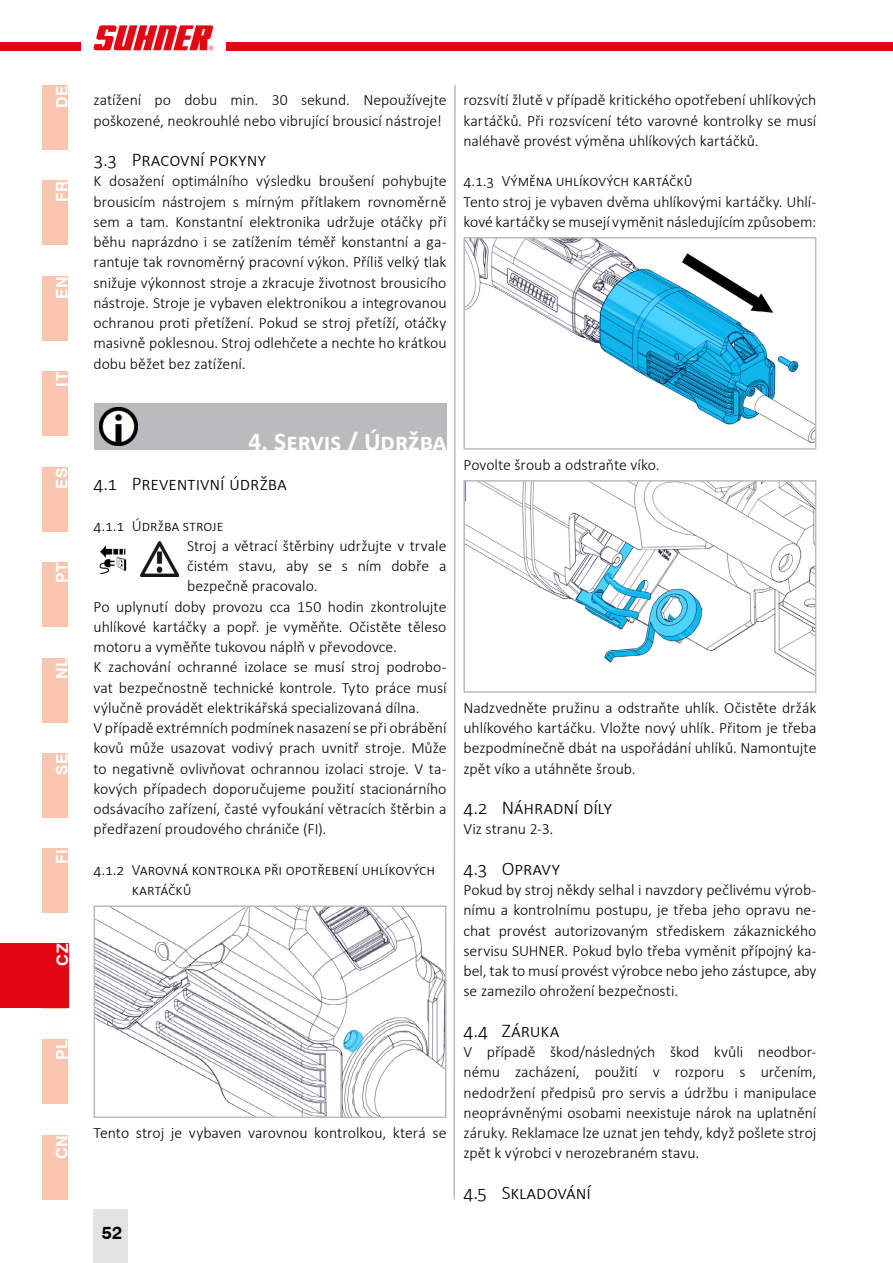
<style>
.page{position:relative;width:893px;height:1263px;background:#fff}
.page>*{position:absolute;margin:0;border:0;box-sizing:border-box;transform-origin:0 0}
.t1{font:700 25.5px "Calibri";color:#fff}
.t2{font:300 19.5px "Calibri";letter-spacing:-.005em;color:#000}
.t3{font:700 18px "Swiss 721 BT";color:#000}
.t4{font:300 15.75px/20.2px "Calibri";letter-spacing:-.005em;color:#000;text-align:justify}
.t5{font:700 15.75px "Swiss 721 BT";letter-spacing:.05em;color:#fff}
.s1{font-family:"Swiss 721 BT";font-size:24px}
</style>
<div class="page">
<div style="left:43px;top:1135px;width:25px;height:64px;background:#f9c5af"></div>
<div style="left:43px;top:1039px;width:25px;height:65px;background:#f9c5af"></div>
<div style="left:94px;top:403px;width:352px;height:47px;background:#babbbc"></div>
<img style="left:99px;top:407px;width:38px;height:38px">
<img style="left:99px;top:545px;width:28px;height:29px">
<img style="left:140px;top:542px;width:39px;height:35px">
<img style="left:97px;top:908px;width:346px;height:207px">
<div style="left:94px;top:905px;width:352px;height:213px;border:2px solid #babbbc"></div>
<img style="left:466px;top:240px;width:347px;height:203px">
<div style="left:463px;top:237px;width:353px;height:213px;border:2px solid #babbbc"></div>
<img style="left:466px;top:483px;width:347px;height:192px">
<div style="left:463px;top:480px;width:353px;height:213px;border:2px solid #babbbc"></div>
<div style="left:43px;top:849px;width:25px;height:64px;background:#f9c5af"></div>
<div style="left:43px;top:753px;width:25px;height:64px;background:#f9c5af"></div>
<div style="left:43px;top:658px;width:25px;height:64px;background:#f9c5af"></div>
<div style="left:43px;top:562px;width:25px;height:65px;background:#f9c5af"></div>
<div style="left:43px;top:467px;width:25px;height:64px;background:#f9c5af"></div>
<div style="left:43px;top:372px;width:25px;height:64px;background:#f9c5af"></div>
<div style="left:43px;top:276px;width:25px;height:65px;background:#f9c5af"></div>
<div style="left:43px;top:181px;width:25px;height:64px;background:#f9c5af"></div>
<div style="left:43px;top:85px;width:25px;height:65px;background:#f9c5af"></div>
<div style="left:0;top:43px;width:893px;height:8px;background:#e30613"></div>
<div style="left:81px;top:17px;width:144px;height:42px;background:#fff"></div>
<svg style="left:93px;top:25px;width:120px;height:26px"></svg>
<svg style="left:453px;top:85px;width:3px;height:1115px"></svg>
<div style="left:93px;top:1209px;width:34px;height:54px;background:#e3e3e3"></div>
<div style="left:0;top:944px;width:68px;height:64px;background:#e30613"></div>
<p class="t5" style="left:52px;top:108px;width:24px;rotate:-90deg">DE</p>
<p class="t5" style="left:52px;top:202px;width:23px;rotate:-90deg">FR</p>
<p class="t5" style="left:52px;top:299px;width:24px;rotate:-90deg">EN</p>
<p class="t5" style="left:52px;top:387px;width:16px;rotate:-90deg">IT</p>
<p class="t5" style="left:52px;top:489px;width:23px;rotate:-90deg">ES</p>
<p class="t5" style="left:52px;top:583px;width:22px;rotate:-90deg">PT</p>
<p class="t5" style="left:52px;top:679px;width:23px;rotate:-90deg">NL</p>
<p class="t5" style="left:52px;top:775px;width:23px;rotate:-90deg">SE</p>
<p class="t5" style="left:52px;top:864px;width:17px;rotate:-90deg">FI</p>
<p class="t5" style="left:53px;top:966px;width:23px;rotate:-90deg">CZ</p>
<p class="t5" style="left:52px;top:1060px;width:22px;rotate:-90deg">PL</p>
<p class="t5" style="left:52px;top:1159px;width:26px;rotate:-90deg">CN</p>
<p class="t4" style="left:94px;top:90px;width:354px">zatížení po dobu min. 30 sekund. Nepoužívejte poškozené, neokrouhlé nebo vibrující brousicí nástroje!</p>
<p class="t2" style="left:94px;top:147px;width:174px">3.3 Pracovní pokyny</p>
<p class="t4" style="left:94px;top:171px;width:354px">K dosažení optimálního výsledku broušení pohybujte brousicím nástrojem s mírným přítlakem rovnoměrně sem a tam. Konstantní elektronika udržuje otáčky při běhu naprázdno i se zatížením téměř konstantní a ga&shy;rantuje tak rovnoměrný pracovní výkon. Příliš velký tlak snižuje výkonnost stroje a zkracuje životnost brousicího nástroje. Stroje je vybaven elektronikou a integrovanou ochranou proti přetížení. Pokud se stroj přetíží, otáčky masivně poklesnou. Stroj odlehčete a nechte ho krátkou dobu běžet bez zatížení.</p>
<p class="t4" style="left:463px;top:90px;width:354px">rozsvítí žlutě v případě kritického opotřebení uhlíkových kartáčků. Při rozsvícení této varovné kontrolky se musí naléhavě provést výměna uhlíkových kartáčků.</p>
<p class="t4" style="left:463px;top:171px;width:354px;text-align:left">4.1.3 Výměna uhlíkových kartáčků<br>Tento stroj je vybaven dvěma uhlíkovými kartáčky. Uhlí&shy;kové kartáčky se musejí vyměnit následujícím způsobem:</p>
<h1 class="t1" style="left:248px;top:423px;width:200px"><span class="s1">4.</span> Servis / Údržba</h1>
<p class="t2" style="left:94px;top:471px;width:195px">4.1 Preventivní údržba</p>
<p class="t4" style="left:94px;top:515px;width:132px">4.1.1 Údržba stroje</p>
<p class="t4" style="left:187px;top:535px;width:261px">Stroj a větrací štěrbiny udržujte v trvale</p>
<p class="t4" style="left:187px;top:556px;width:261px">čistém stavu, aby se s ním dobře a</p>
<p class="t4" style="left:187px;top:576px;width:132px">bezpečně pracovalo.</p>
<p class="t4" style="left:94px;top:596px;width:354px">Po uplynutí doby provozu cca 150 hodin zkontrolujte</p>
<p class="t4" style="left:94px;top:616px;width:354px">uhlíkové kartáčky a popř. je vyměňte. Očistěte těleso</p>
<p class="t4" style="left:94px;top:637px;width:305px">motoru a vyměňte tukovou náplň v převodovce.</p>
<p class="t4" style="left:94px;top:657px;width:354px">K zachování ochranné izolace se musí stroj podrobo-</p>
<p class="t4" style="left:94px;top:677px;width:354px">vat bezpečnostně technické kontrole. Tyto práce musí</p>
<p class="t4" style="left:94px;top:697px;width:328px">výlučně provádět elektrikářská specializovaná dílna.</p>
<p class="t4" style="left:94px;top:718px;width:354px">V případě extrémních podmínek nasazení se při obrábění</p>
<p class="t4" style="left:94px;top:738px;width:354px">kovů může usazovat vodivý prach uvnitř stroje. Může</p>
<p class="t4" style="left:94px;top:758px;width:354px">to negativně ovlivňovat ochrannou izolaci stroje. V ta-</p>
<p class="t4" style="left:94px;top:778px;width:354px">kových případech doporučujeme použití stacionárního</p>
<p class="t4" style="left:94px;top:799px;width:354px">odsávacího zařízení, časté vyfoukání větracích štěrbin a</p>
<p class="t4" style="left:94px;top:819px;width:234px">předřazení proudového chrániče (FI).</p>
<p class="t4" style="left:132px;top:859px;width:305px;text-indent:-38px">4.1.2 Varovná kontrolka při opotřebení uhlíkových kartáčků</p>
<p class="t4" style="left:94px;top:1123px;width:354px">Tento stroj je vybaven varovnou kontrolkou, která se</p>
<p class="t3" style="left:102px;top:1222px;width:22px">52</p>
<p class="t4" style="left:463px;top:454px;width:198px">Povolte šroub a odstraňte víko.</p>
<p class="t4" style="left:463px;top:697px;width:354px">Nadzvedněte pružinu a odstraňte uhlík. Očistěte držák uhlíkového kartáčku. Vložte nový uhlík. Přitom je třeba bezpodmínečně dbát na uspořádání uhlíků. Namontujte zpět víko a utáhněte šroub.</p>
<p class="t2" style="left:463px;top:795px;width:150px">4.2 Náhradní díly</p>
<p class="t4" style="left:463px;top:819px;width:91px">Viz stranu 2-3.</p>
<p class="t2" style="left:463px;top:856px;width:98px">4.3 Opravy</p>
<p class="t4" style="left:463px;top:880px;width:354px">Pokud by stroj někdy selhal i navzdory pečlivému výrob&shy;nímu a kontrolnímu postupu, je třeba jeho opravu ne&shy;chat provést autorizovaným střediskem zákaznického servisu SUHNER. Pokud bylo třeba vyměnit přípojný ka&shy;bel, tak to musí provést výrobce nebo jeho zástupce, aby se zamezilo ohrožení bezpečnosti.</p>
<p class="t2" style="left:463px;top:1018px;width:97px">4.4 Záruka</p>
<p class="t4" style="left:463px;top:1042px;width:355px">V případě škod/následných škod kvůli neodbor&shy;nému zacházení, použití v rozporu s určením, nedodržení předpisů pro servis a údržbu i manipulace neoprávněnými osobami neexistuje nárok na uplatnění záruky. Reklamace lze uznat jen tehdy, když pošlete stroj zpět k výrobci v nerozebraném stavu.</p>
<p class="t2" style="left:463px;top:1180px;width:129px">4.5 Skladování</p>
</div>
